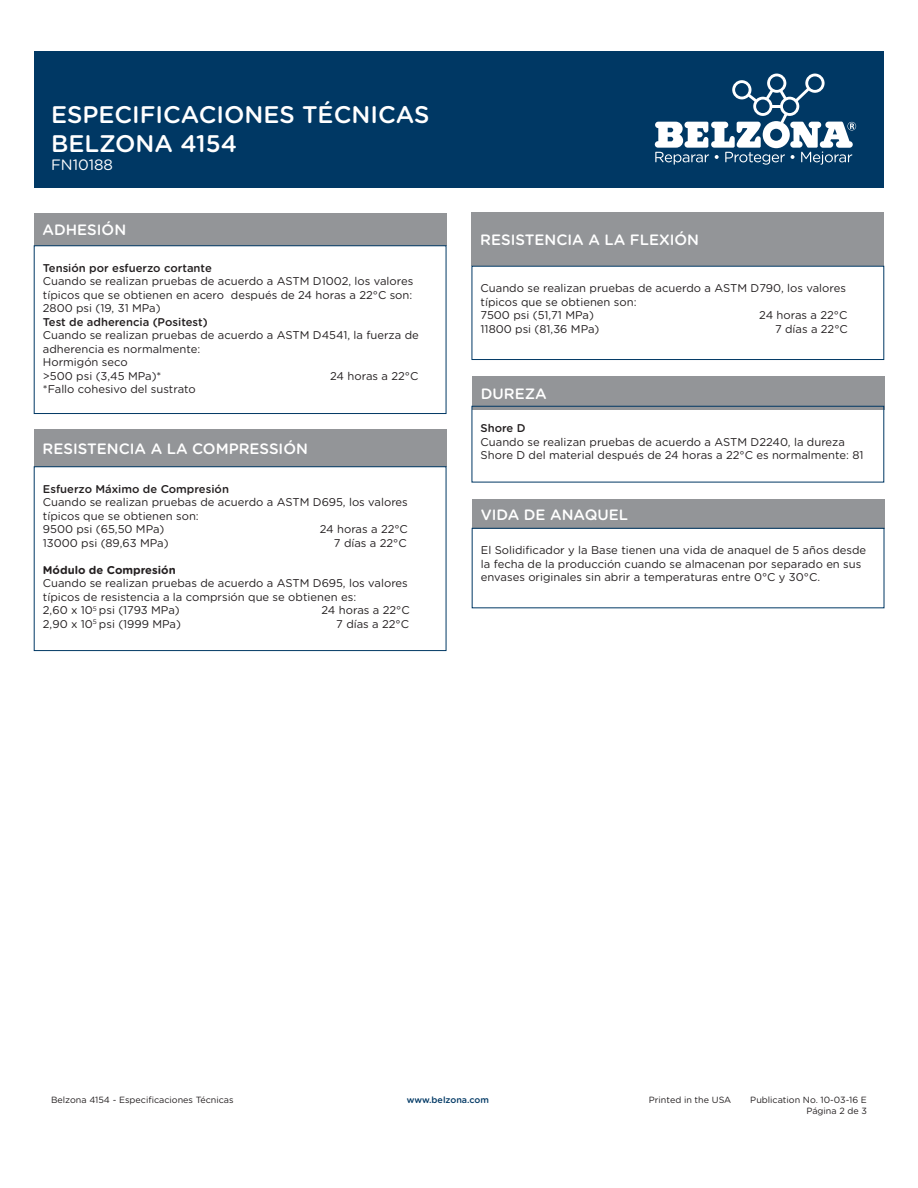
<style>
.page{position:relative;width:918px;height:1188px;background:#fff}
.page>*{position:absolute;margin:0;border:0;box-sizing:border-box;transform-origin:0 0}
.t1{font:500 24px/28.8px "Gotham Rounded";color:#fff}
.SectionHeaders{font:500 15px "Gotham Rounded";color:#fff}
.t2{font:15px "Gotham Rounded";color:#fff}
.t3{font:11.25px/13.5px "Gotham Rounded";color:#231f20}
.t4{font:500 11.25px "Gotham Rounded";color:#231f20}
.t5{font:700 11.25px "Gotham Rounded";color:#231f20}
.t6{font:9px/10.8px "Gotham Rounded";color:#231f20;text-align:right}
.t7{font:500 9px "Gotham Rounded";color:#003864}
</style>
<div class="page">
<div style="left:34px;top:51px;width:850px;height:136px;background:#003864"></div>
<svg style="left:655px;top:74px;width:201px;height:91px"></svg>
<div style="left:34px;top:213px;width:412px;height:33px;background:#939598"></div>
<div style="left:34px;top:246px;width:412px;height:168px;border:1px solid #003864"></div>
<div style="left:34px;top:429px;width:412px;height:38px;background:#939598"></div>
<div style="left:34px;top:467px;width:412px;height:184px;border:1px solid #003864"></div>
<div style="left:472px;top:213px;width:412px;height:53px;background:#939598"></div>
<div style="left:472px;top:266px;width:412px;height:94px;border:1px solid #003864"></div>
<div style="left:472px;top:376px;width:413px;height:33px;background:#939598"></div>
<div style="left:472px;top:406px;width:412px;height:76px;border:1px solid #003864"></div>
<div style="left:472px;top:499px;width:413px;height:30px;background:#939598"></div>
<div style="left:472px;top:528px;width:412px;height:80px;border:1px solid #003864"></div>
<h1 class="t1" style="left:51px;top:99px;width:380px">ESPECIFICACIONES TÉCNICAS<br>BELZONA 4154</h1>
<h2 class="t2" style="left:51px;top:154px;width:63px">FN10188</h2>
<p class="SectionHeaders" style="left:43px;top:219px;width:85px">ADHESIÓN</p>
<p class="t4" style="left:43px;top:260px;width:170px">Tensión por esfuerzo cortante</p>
<p class="t3" style="left:43px;top:274px;width:372px;text-align:justify">Cuando se realizan pruebas de acuerdo a ASTM D1002, los valores típicos que se obtienen en acero después de 24 horas a 22°C son:<br>2800 psi (19, 31 MPa)</p>
<p class="t4" style="left:43px;top:314px;width:166px">Test de adherencia (Positest)</p>
<p class="t3" style="left:43px;top:328px;width:377px">Cuando se realizan pruebas de acuerdo a ASTM D4541, la fuerza de adherencia es normalmente:</p>
<p class="t3" style="left:43px;top:355px;width:86px">Hormigón seco</p>
<p class="t3" style="left:43px;top:369px;width:120px">&gt;500 psi (3,45 MPa)*</p>
<p class="t3" style="left:330px;top:369px;width:90px">24 horas a 22°C</p>
<p class="t3" style="left:43px;top:382px;width:155px">*Fallo cohesivo del sustrato</p>
<p class="SectionHeaders" style="left:43px;top:438px;width:267px">RESISTENCIA A LA COMPRESSIÓN</p>
<p class="t4" style="left:43px;top:481px;width:188px">Esfuerzo Máximo de Compresión</p>
<p class="t3" style="left:43px;top:495px;width:367px">Cuando se realizan pruebas de acuerdo a ASTM D695, los valores típicos que se obtienen son:</p>
<p class="t3" style="left:43px;top:522px;width:123px">9500 psi (65,50 MPa)</p>
<p class="t3" style="left:320px;top:522px;width:90px">24 horas a 22°C</p>
<p class="t3" style="left:43px;top:536px;width:127px">13000 psi (89,63 MPa)</p>
<p class="t3" style="left:334px;top:536px;width:74px">7 días a 22°C</p>
<p class="t5" style="left:43px;top:562px;width:134px">Módulo de Compresión</p>
<p class="t3" style="left:43px;top:576px;width:367px">Cuando se realizan pruebas de acuerdo a ASTM D695, los valores típicos de resistencia a la comprsión que se obtienen es:</p>
<p class="t3" style="left:43px;top:603px;width:138px">2,60 x 10<sup>5</sup> psi (1793 MPa)</p>
<p class="t3" style="left:322px;top:603px;width:90px">24 horas a 22°C</p>
<p class="t3" style="left:43px;top:617px;width:140px">2,90 x 10<sup>5</sup> psi (1999 MPa)</p>
<p class="t3" style="left:336px;top:617px;width:74px">7 días a 22°C</p>
<p class="SectionHeaders" style="left:480px;top:229px;width:220px">RESISTENCIA A LA FLEXIÓN</p>
<p class="t3" style="left:481px;top:281px;width:367px">Cuando se realizan pruebas de acuerdo a ASTM D790, los valores típicos que se obtienen son:</p>
<p class="t3" style="left:481px;top:308px;width:115px">7500 psi (51,71 MPa)</p>
<p class="t3" style="left:759px;top:308px;width:90px">24 horas a 22°C</p>
<p class="t3" style="left:481px;top:322px;width:120px">11800 psi (81,36 MPa)</p>
<p class="t3" style="left:775px;top:322px;width:74px">7 días a 22°C</p>
<p class="SectionHeaders" style="left:481px;top:383px;width:68px">DUREZA</p>
<p class="t4" style="left:481px;top:420px;width:46px">Shore D</p>
<p class="t3" style="left:481px;top:435px;width:384px">Cuando se realizan pruebas de acuerdo a ASTM D2240, la dureza<br>Shore D del material después de 24 horas a 22°C es normalmente: 81</p>
<p class="SectionHeaders" style="left:481px;top:504px;width:149px">VIDA DE ANAQUEL</p>
<p class="t3" style="left:481px;top:543px;width:387px">El Solidificador y la Base tienen una vida de anaquel de 5 años desde la fecha de la producción cuando se almacenan por separado en sus envases originales sin abrir a temperaturas entre 0°C y 30°C.</p>
<p class="t6" style="left:51px;top:1094px;width:184px">Belzona 4154 - Especificaciones Técnicas</p>
<p class="t6" style="left:649px;top:1094px;width:84px">Printed in the USA</p>
<p class="t6" style="left:750px;top:1094px;width:118px">Publication No. 10-03-16 E<br>Página 2 de 3</p>
<p class="t7" style="left:407px;top:1094px;width:84px">www.belzona.com</p>
</div>
